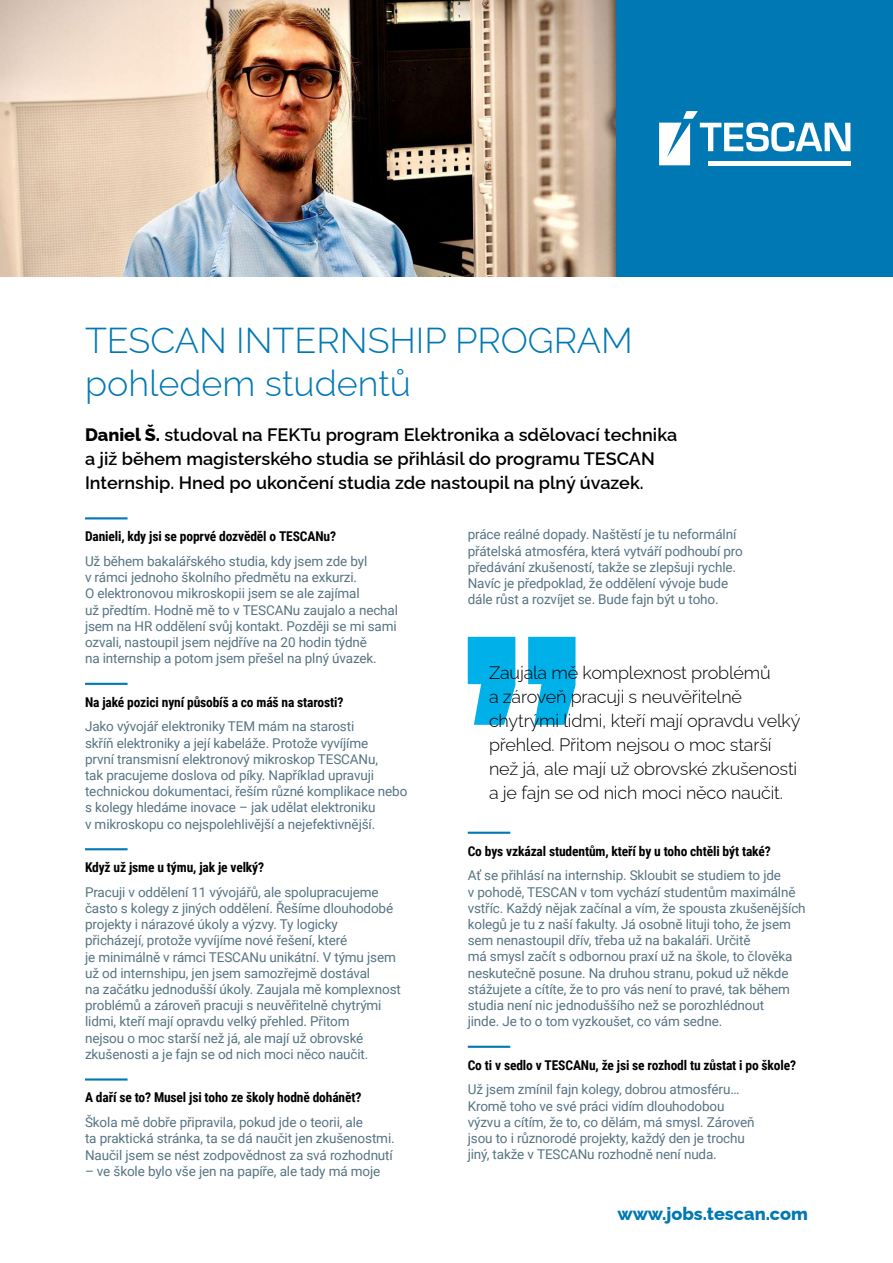
<style>
.page{position:relative;width:893px;height:1263px;background:#fff}
.page>*{position:absolute;margin:0;border:0;box-sizing:border-box;transform-origin:0 0}
.t1{font:300 36px/43.2px "Raleway";color:#0078b3}
.t2{font:300 18px/24px "Raleway";letter-spacing:-.01em;color:#000}
.t3{font:600 18px/24px "Raleway";color:#000}
.t4{font:800 18px "Raleway";color:#0078b3}
.t5{font:13.5px/16.2px "Roboto";letter-spacing:-.01em;color:#567483}
.t6{font:700 13.5px "Roboto Condensed";letter-spacing:-.01em;color:#000}
.s1{font-weight:800}
</style>
<div class="page">
<img style="left:0;top:0;width:617px;height:276px">
<hr style="left:85px;top:517px;width:43px;height:2px;background:#0078b3">
<hr style="left:85px;top:683px;width:43px;height:2px;background:#0078b3">
<hr style="left:85px;top:848px;width:43px;height:2px;background:#0078b3">
<hr style="left:85px;top:1078px;width:43px;height:2px;background:#0078b3">
<hr style="left:468px;top:832px;width:42px;height:2px;background:#0078b3">
<hr style="left:468px;top:1046px;width:42px;height:2px;background:#0078b3">
<svg style="left:468px;top:637px;width:107px;height:88px"></svg>
<div style="left:617px;top:0;width:276px;height:276px;background:#0078b3"></div>
<svg style="left:659px;top:111px;width:191px;height:54px"></svg>
<hr style="left:708px;top:161px;width:142px;height:4px;background:#fff">
<h1 class="t1" style="left:85px;top:314px;width:549px">TESCAN INTERNSHIP PROGRAM pohledem studentů</h1>
<h2 class="t3" style="left:85px;top:421px;width:594px"><span class="s1">Daniel Š.</span> studoval na FEKTu program Elektronika a sdělovací technika a již během magisterského studia se přihlásil do programu TESCAN<br>Internship. Hned po ukončení studia zde nastoupil na plný úvazek.</h2>
<p class="t6" style="left:85px;top:527px;width:252px">Danieli, kdy jsi se poprvé dozvěděl o TESCANu?</p>
<p class="t5" style="left:85px;top:553px;width:315px">Už během bakalářského studia, kdy jsem zde byl<br>v rámci jednoho školního předmětu na exkurzi.<br>O elektronovou mikroskopii jsem se ale zajímal<br>už předtím. Hodně mě to v TESCANu zaujalo a nechal jsem na HR oddělení svůj kontakt. Později se mi sami ozvali, nastoupil jsem nejdříve na 20 hodin týdně<br>na internship a potom jsem přešel na plný úvazek.</p>
<p class="t6" style="left:85px;top:692px;width:260px">Na jaké pozici nyní působíš a co máš na starosti?</p>
<p class="t5" style="left:85px;top:718px;width:324px">Jako vývojář elektroniky TEM mám na starosti<br>skříň elektroniky a její kabeláže. Protože vyvíjíme<br>první transmisní elektronový mikroskop TESCANu,<br>tak pracujeme doslova od píky. Například upravuji technickou dokumentaci, řeším různé komplikace nebo s kolegy hledáme inovace – jak udělat elektroniku<br>v mikroskopu co nejspolehlivější a nejefektivnější.</p>
<p class="t6" style="left:85px;top:858px;width:181px">Když už jsme u týmu, jak je velký?</p>
<p class="t5" style="left:85px;top:883px;width:317px">Pracuji v oddělení 11 vývojářů, ale spolupracujeme často s kolegy z jiných oddělení. Řešíme dlouhodobé projekty i nárazové úkoly a výzvy. Ty logicky<br>přicházejí, protože vyvíjíme nové řešení, které<br>je minimálně v rámci TESCANu unikátní. V týmu jsem už od internshipu, jen jsem samozřejmě dostával<br>na začátku jednodušší úkoly. Zaujala mě komplexnost problémů a zároveň pracuji s neuvěřitelně chytrými lidmi, kteří mají opravdu velký přehled. Přitom<br>nejsou o moc starší než já, ale mají už obrovské zkušenosti a je fajn se od nich moci něco naučit.</p>
<p class="t6" style="left:85px;top:1088px;width:278px">A daří se to? Musel jsi toho ze školy hodně dohánět?</p>
<p class="t5" style="left:85px;top:1114px;width:311px">Škola mě dobře připravila, pokud jde o teorii, ale<br>ta praktická stránka, ta se dá naučit jen zkušenostmi.<br>Naučil jsem se nést zodpovědnost za svá rozhodnutí</p>
<p class="t5" style="left:85px;top:1162px;width:297px">– ve škole bylo vše jen na papíře, ale tady má moje</p>
<p class="t5" style="left:468px;top:526px;width:277px">práce reálné dopady. Naštěstí je tu neformální přátelská atmosféra, která vytváří podhoubí pro předávání zkušeností, takže se zlepšuji rychle.<br>Navíc je předpoklad, že oddělení vývoje bude dále růst a rozvíjet se. Bude fajn být u toho.</p>
<h2 class="t2" style="left:489px;top:659px;width:313px">Zaujala mě komplexnost problémů<br>a zároveň pracuji s neuvěřitelně chytrými lidmi, kteří mají opravdu velký přehled. Přitom nejsou o moc starší než já, ale mají už obrovské zkušenosti a je fajn se od nich moci něco naučit.</h2>
<p class="t6" style="left:468px;top:841px;width:305px">Co bys vzkázal studentům, kteří by u toho chtěli být také?</p>
<p class="t5" style="left:468px;top:867px;width:339px">Ať se přihlásí na internship. Skloubit se studiem to jde<br>v pohodě, TESCAN v tom vychází studentům maximálně vstříc. Každý nějak začínal a vím, že spousta zkušenějších kolegů je tu z naší fakulty. Já osobně lituji toho, že jsem sem nenastoupil dřív, třeba už na bakaláři. Určitě<br>má smysl začít s odbornou praxí už na škole, to člověka neskutečně posune. Na druhou stranu, pokud už někde stážujete a cítíte, že to pro vás není to pravé, tak během studia není nic jednoduššího než se porozhlédnout<br>jinde. Je to o tom vyzkoušet, co vám sedne.</p>
<p class="t6" style="left:468px;top:1055px;width:330px">Co ti v sedlo v TESCANu, že jsi se rozhodl tu zůstat i po škole?</p>
<p class="t5" style="left:468px;top:1081px;width:288px">Už jsem zmínil fajn kolegy, dobrou atmosféru… Kromě toho ve své práci vidím dlouhodobou výzvu a cítím, že to, co dělám, má smysl. Zároveň jsou to i různorodé projekty, každý den je trochu jiný, takže v TESCANu rozhodně není nuda.</p>
<h2 class="t4" style="left:617px;top:1200px;width:192px">www.jobs.tescan.com</h2>
</div>
